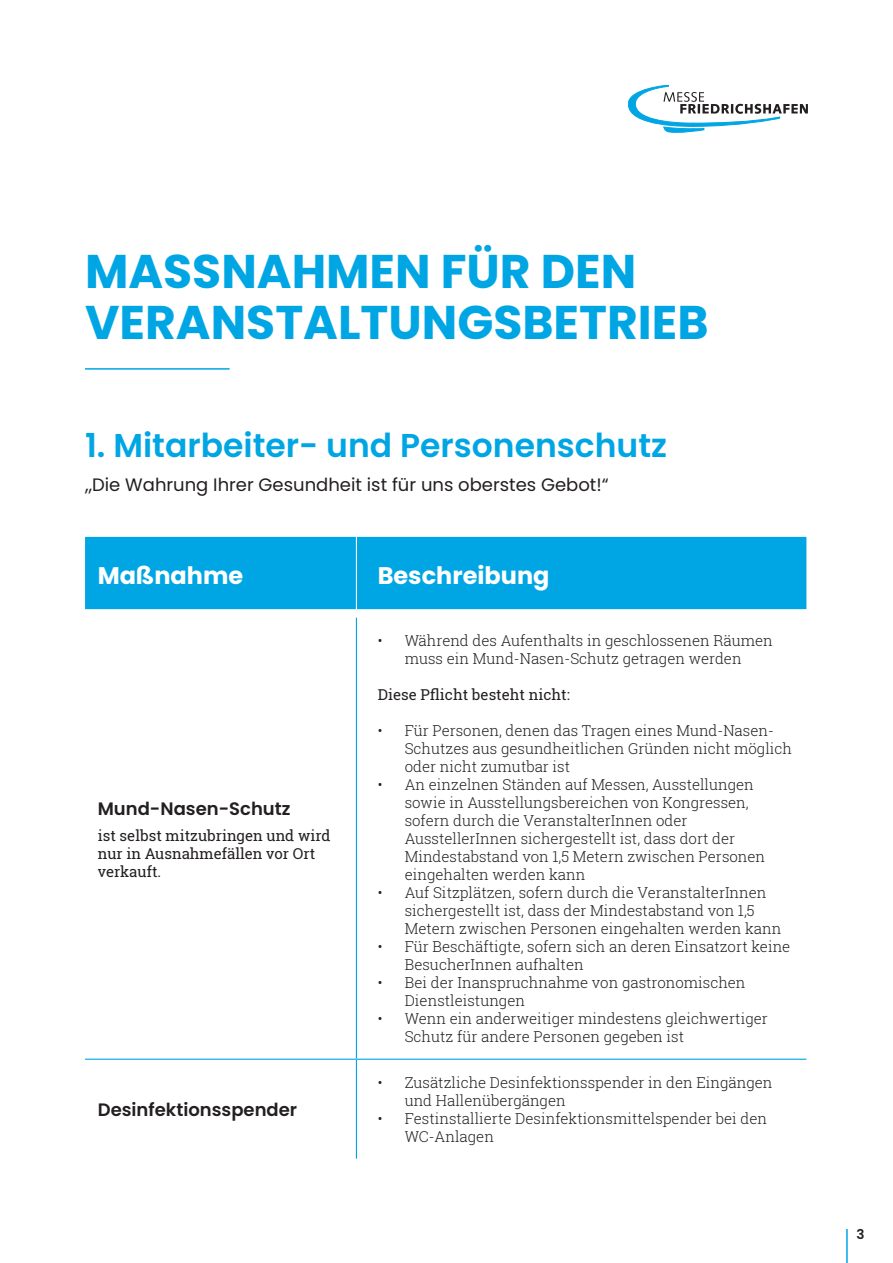
<style>
.page{position:relative;width:893px;height:1263px;background:#fff}
.page>*{position:absolute;margin:0;border:0;box-sizing:border-box;transform-origin:0 0}
.t1{font:700 47.25px "Poppins";color:#00a6e4}
.t2{font:600 33px "Poppins";color:#00a6e4}
.t3{font:700 24px "Poppins";color:#fff}
.t4{font:18px "Poppins";color:#231f20}
.t5{font:600 18px "Poppins";color:#231f20}
.t6{font:300 15px/18px "Roboto Slab";color:#231f20}
.t7{font:15px/18px "Roboto Slab";color:#231f20}
.t8{font:600 13.5px "Poppins";color:#231f20}
</style>
<div class="page">
<hr style="left:846px;top:1229px;width:2px;height:34px;background:#00a6e4">
<svg style="left:628px;top:85px;width:180px;height:47px"></svg>
<div style="left:85px;top:537px;width:721px;height:72px;background:#00a6e4"></div>
<hr style="left:356px;top:537px;width:1px;height:72px;background:#fff">
<hr style="left:356px;top:618px;width:1px;height:441px;background:#00a6e4">
<hr style="left:85px;top:1059px;width:271px;height:1px;background:#00a6e4">
<hr style="left:356px;top:1059px;width:450px;height:1px;background:#00a6e4">
<hr style="left:356px;top:1060px;width:1px;height:99px;background:#00a6e4">
<hr style="left:85px;top:368px;width:145px;height:2px;background:#00a6e4">
<p class="t1" style="left:85px;top:244px;width:553px">MASSNAHMEN FÜR DEN</p>
<p class="t1" style="left:85px;top:295px;width:625px">VERANSTALTUNGSBETRIEB</p>
<p class="t2" style="left:85px;top:426px;width:584px">1. Mitarbeiter- und Personenschutz</p>
<p class="t4" style="left:85px;top:474px;width:525px">„Die Wahrung Ihrer Gesundheit ist für uns oberstes Gebot!“</p>
<p class="t3" style="left:98px;top:561px;width:147px">Maßnahme</p>
<p class="t3" style="left:378px;top:561px;width:173px">Beschreibung</p>
<p class="t5" style="left:98px;top:798px;width:194px">Mund-Nasen-Schutz</p>
<p class="t7" style="left:98px;top:826px;width:234px">ist selbst mitzubringen und wird nur in Ausnahmefällen vor Ort verkauft.</p>
<p class="t5" style="left:98px;top:1099px;width:201px">Desinfektionsspender</p>
<p class="t6" style="left:378px;top:631px;width:397px;text-align:center">• Während des Aufenthalts in geschlossenen Räumen muss ein Mund-Nasen-Schutz getragen werden</p>
<p class="t7" style="left:378px;top:685px;width:194px">Diese Pflicht besteht nicht:</p>
<p class="t6" style="left:405px;top:721px;width:389px;text-indent:-27px">• Für Personen, denen das Tragen eines Mund-Nasen-<br>Schutzes aus gesundheitlichen Gründen nicht möglich oder nicht zumutbar ist</p>
<p class="t6" style="left:405px;top:775px;width:362px;text-indent:-27px">• An einzelnen Ständen auf Messen, Ausstellungen sowie in Ausstellungsbereichen von Kongressen, sofern durch die VeranstalterInnen oder AusstellerInnen sichergestellt ist, dass dort der Mindestabstand von 1,5 Metern zwischen Personen eingehalten werden kann</p>
<p class="t6" style="left:405px;top:883px;width:378px;text-indent:-27px">• Auf Sitzplätzen, sofern durch die VeranstalterInnen sichergestellt ist, dass der Mindestabstand von 1,5<br>Metern zwischen Personen eingehalten werden kann</p>
<p class="t6" style="left:405px;top:937px;width:387px;text-indent:-27px">• Für Beschäftigte, sofern sich an deren Einsatzort keine<br>BesucherInnen aufhalten</p>
<p class="t6" style="left:405px;top:973px;width:342px;text-indent:-27px">• Bei der Inanspruchnahme von gastronomischen<br>Dienstleistungen</p>
<p class="t6" style="left:405px;top:1009px;width:365px;text-indent:-27px">• Wenn ein anderweitiger mindestens gleichwertiger<br>Schutz für andere Personen gegeben ist</p>
<p class="t6" style="left:405px;top:1073px;width:369px;text-indent:-27px">• Zusätzliche Desinfektionsspender in den Eingängen und Hallenübergängen</p>
<p class="t6" style="left:405px;top:1109px;width:364px;text-indent:-27px">• Festinstallierte Desinfektionsmittelspender bei den<br>WC-Anlagen</p>
<p class="t8" style="left:856px;top:1226px;width:10px">3</p>
</div>
